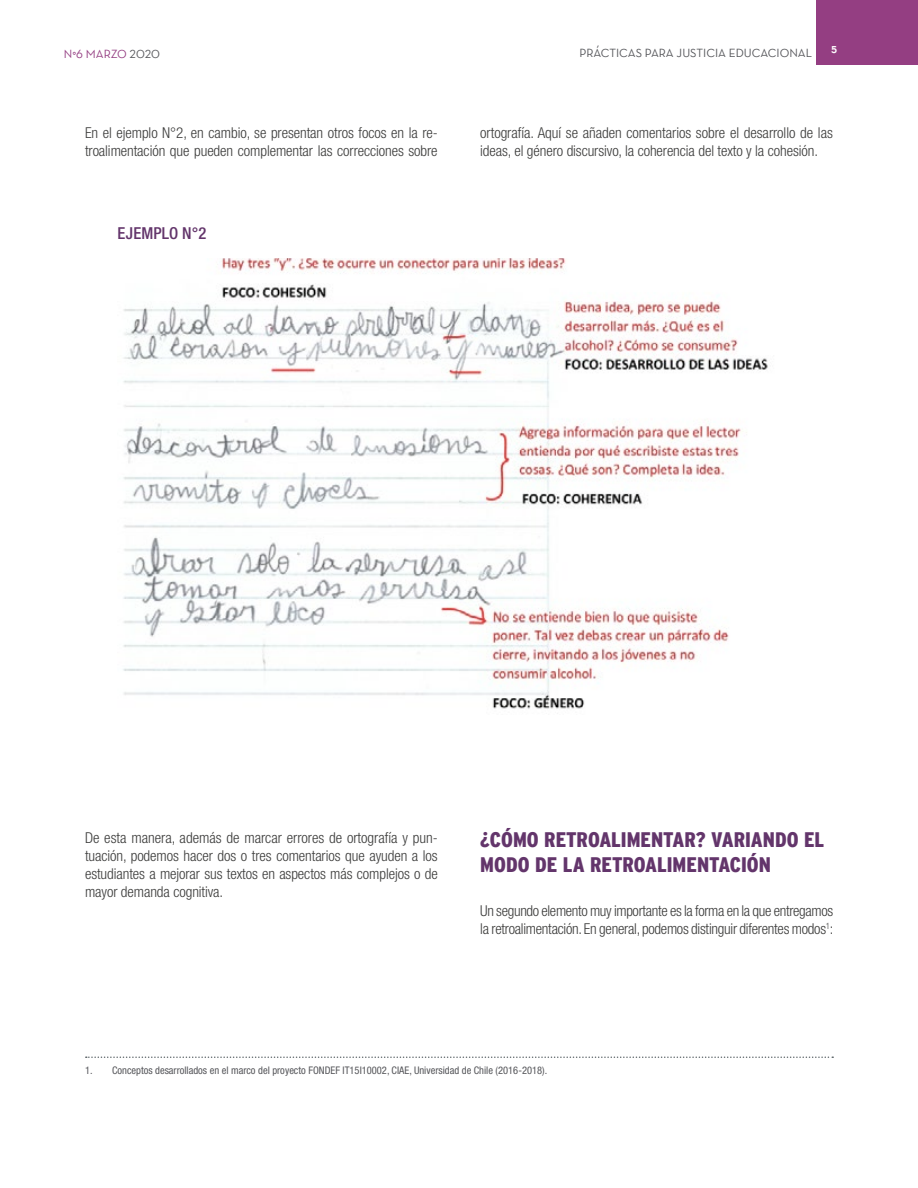
<style>
.page{position:relative;width:918px;height:1188px;background:#fff}
.page>*{position:absolute;margin:0;border:0;box-sizing:border-box;transform-origin:0 0}
.t1{font:900 21px/25.2px "Interstate Cond Mono";letter-spacing:-.005em;color:#63356b}
.t2{font:500 condensed 16.5px "Helvetica Neue LT Std";letter-spacing:.005em;color:#63356b}
.t3{font:300 condensed 15px/18px "Helvetica Neue LT Std";letter-spacing:-.005em;color:#3c3c3b}
.t4{font:13.5px "Neutra Text Demi SC";color:#fff}
.t5{font:12px "Neutra Text Book SC";color:#55565a}
.t6{font:12px "Neutra Text Book SC";letter-spacing:-.005em;color:#943e82}
.t7{font:condensed 10.5px "Helvetica Neue LT Std";color:#55565a}
.s1{font-family:"Neutra Text Book Alt"}
.s2{font-family:"Neutra Text Book Alt";color:#55565a}
</style>
<div class="page">
<div style="left:816px;top:0;width:102px;height:64px;background:#943e82"></div>
<img style="left:123px;top:258px;width:645px;height:451px">
<svg style="left:86px;top:1057px;width:747px;height:1px"></svg>
<p class="t6" style="left:64px;top:47px;width:98px">N°<span class="s1">6</span> MARZO <span class="s2">2020</span></p>
<p class="t5" style="left:579px;top:46px;width:234px">PRÁCTICAS PARA JUSTICIA EDUCACIONAL</p>
<p class="t4" style="left:831px;top:40px;width:8px">5</p>
<p class="t3" style="left:85px;top:124px;width:354px">En el ejemplo N°2, en cambio, se presentan otros focos en la re&shy;troalimentación que pueden complementar las correcciones sobre</p>
<p class="t3" style="left:480px;top:124px;width:354px">ortografía. Aquí se añaden comentarios sobre el desarrollo de las ideas, el género discursivo, la coherencia del texto y la cohesión.</p>
<p class="t2" style="left:118px;top:224px;width:90px">EJEMPLO N°2</p>
<p class="t3" style="left:85px;top:828px;width:354px;text-align:justify">De esta manera, además de marcar errores de ortografía y pun&shy;tuación, podemos hacer dos o tres comentarios que ayuden a los estudiantes a mejorar sus textos en aspectos más complejos o de mayor demanda cognitiva.</p>
<h1 class="t1" style="left:480px;top:827px;width:346px">¿CÓMO RETROALIMENTAR? VARIANDO EL<br>MODO DE LA RETROALIMENTACIÓN</h1>
<p class="t3" style="left:480px;top:901px;width:355px">Un segundo elemento muy importante es la forma en la que entregamos la retroalimentación. En general, podemos distinguir diferentes modos<sup>1</sup>:</p>
<p class="t7" style="left:85px;top:1064px;width:464px">1. Conceptos desarrollados en el marco del proyecto FONDEF IT15I10002, CIAE, Universidad de Chile (2016-2018).</p>
</div>
